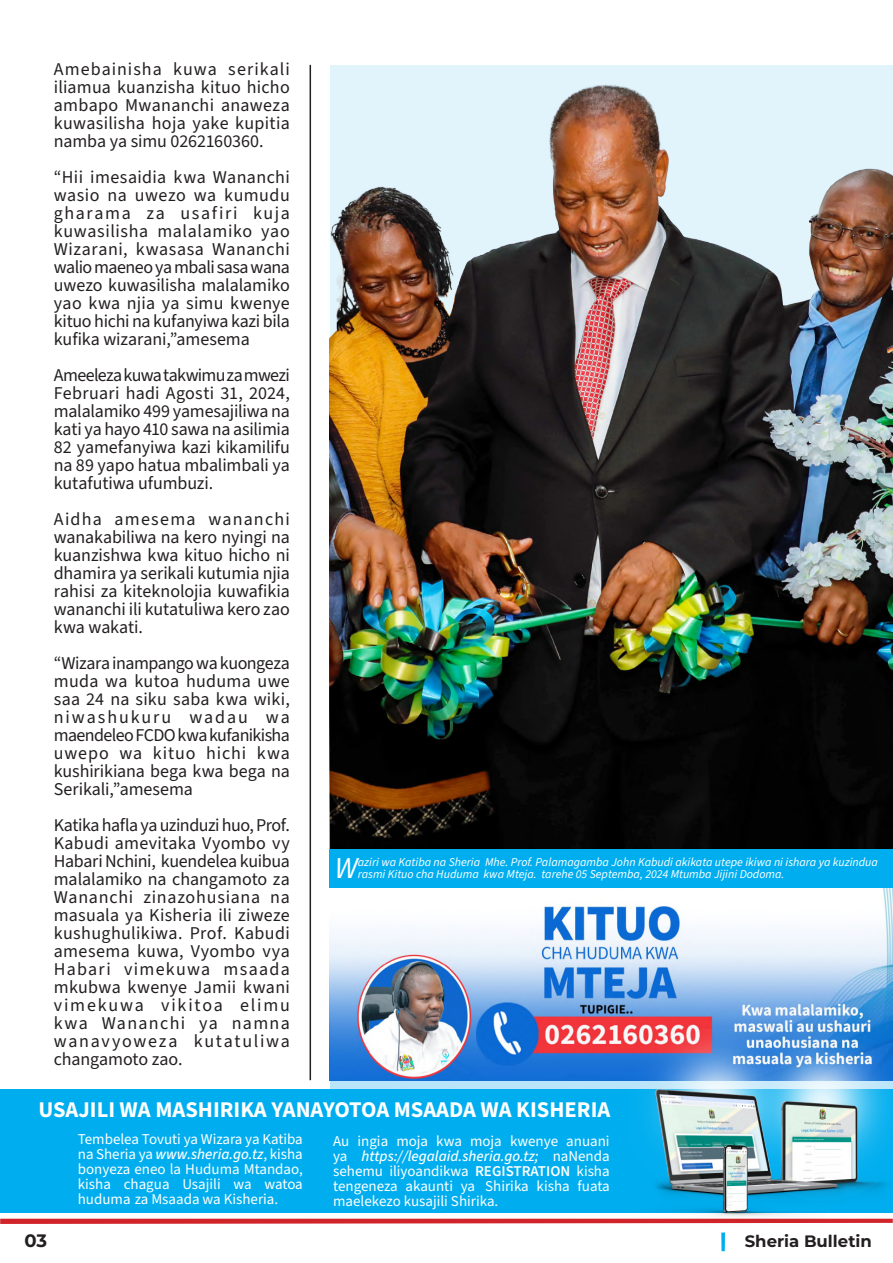
<style>
.page{position:relative;width:893px;height:1263px;background:#fff}
.page>*{position:absolute;margin:0;border:0;box-sizing:border-box;transform-origin:0 0}
.t1{font:italic 30.3px "Source Sans 3";color:#fff}
.t2{font:700 22.5px "Source Sans 3";color:#fff}
.MainText{font:18px/18px "Source Sans 3";letter-spacing:-.005em;color:#231f20;text-align:justify}
.t3{font:700 18px "Montserrat";color:#231f20}
.t4{font:700 16.5px "Montserrat";color:#231f20}
.t5{font:15px/15px "Source Sans 3";color:#fff;text-align:justify}
.t6{font:italic 12px/12px "Source Sans 3";color:#fff}
.s1{font-weight:500;font-style:italic}
.s2{font-weight:600}
</style>
<div class="page">
<svg style="left:721px;top:1232px;width:4px;height:19px"></svg>
<svg style="left:0;top:1219px;width:631px;height:5px;background:#d4353c"></svg>
<div style="left:0;top:1089px;width:893px;height:124px;background:#00aeef"></div>
<img style="left:330px;top:65px;width:563px;height:784px">
<hr style="left:310px;top:65px;width:1px;height:1015px;background:#231f20">
<div style="left:330px;top:849px;width:563px;height:39px;background:#00aeef"></div>
<img style="left:330px;top:888px;width:563px;height:192px">
<img style="left:631px;top:1029px;width:262px;height:195px">
<p class="MainText" style="left:54px;top:60px;width:238px">Amebainisha kuwa serikali iliamua kuanzisha kituo hicho ambapo Mwananchi anaweza kuwasilisha hoja yake kupitia namba ya simu 0262160360.</p>
<p class="MainText" style="left:54px;top:168px;width:238px">“Hii imesaidia kwa Wananchi wasio na uwezo wa kumudu gharama za usafiri kuja kuwasilisha malalamiko yao Wizarani, kwasasa Wananchi walio maeneo ya mbali sasa wana uwezo kuwasilisha malalamiko yao kwa njia ya simu kwenye kituo hichi na kufanyiwa kazi bila kufika wizarani,”amesema</p>
<p class="MainText" style="left:54px;top:366px;width:238px">Ameeleza kuwa takwimu za mwezi Februari hadi Agosti 31, 2024, malalamiko 499 yamesajiliwa na kati ya hayo 410 sawa na asilimia 82 yamefanyiwa kazi kikamilifu na 89 yapo hatua mbalimbali ya kutafutiwa ufumbuzi.</p>
<p class="MainText" style="left:54px;top:510px;width:238px">Aidha amesema wananchi wanakabiliwa na kero nyingi na kuanzishwa kwa kituo hicho ni dhamira ya serikali kutumia njia rahisi za kiteknolojia kuwafikia wananchi ili kutatuliwa kero zao kwa wakati.</p>
<p class="MainText" style="left:54px;top:654px;width:238px">“Wizara inampango wa kuongeza muda wa kutoa huduma uwe saa 24 na siku saba kwa wiki, niwashukuru wadau wa maendeleo FCDO kwa kufanikisha uwepo wa kituo hichi kwa kushirikiana bega kwa bega na Serikali,”amesema</p>
<p class="MainText" style="left:54px;top:816px;width:238px">Katika hafla ya uzinduzi huo, Prof.<br>Kabudi amevitaka Vyombo vy Habari Nchini, kuendelea kuibua malalamiko na changamoto za Wananchi zinazohusiana na masuala ya Kisheria ili ziweze kushughulikiwa. Prof. Kabudi amesema kuwa, Vyombo vya Habari vimekuwa msaada mkubwa kwenye Jamii kwani vimekuwa vikitoa elimu kwa Wananchi ya namna wanavyoweza kutatuliwa changamoto zao.</p>
<p class="t1" style="left:335px;top:849px;width:24px">W</p>
<p class="t6" style="left:358px;top:856px;width:522px">aziri wa Katiba na Sheria Mhe. Prof. Palamagamba John Kabudi akikata utepe ikiwa ni ishara ya kuzindua rasmi Kituo cha Huduma kwa Mteja. tarehe 05 Septemba, 2024 Mtumba Jijini Dodoma.</p>
<p class="t2" style="left:38px;top:1095px;width:573px">USAJILI WA MASHIRIKA YANAYOTOA MSAADA WA KISHERIA</p>
<p class="t5" style="left:78px;top:1132px;width:227px">Tembelea Tovuti ya Wizara ya Katiba na Sheria ya <span class="s1">www.sheria.go.tz</span>, kisha bonyeza eneo la Huduma Mtandao, kisha chagua Usajili wa watoa huduma za Msaada wa Kisheria.</p>
<p class="t5" style="left:333px;top:1133px;width:278px">Au ingia moja kwa moja kwenye anuani ya <span class="s1">https://legalaid.sheria.go.tz;</span> naNenda sehemu iliyoandikwa <span class="s2">REGISTRATION</span> kisha tengeneza akaunti ya Shirika kisha fuata maelekezo kusajili Shirika.</p>
<p class="t3" style="left:24px;top:1228px;width:24px">03</p>
<p class="t4" style="left:745px;top:1229px;width:129px">Sheria Bulletin</p>
</div>
